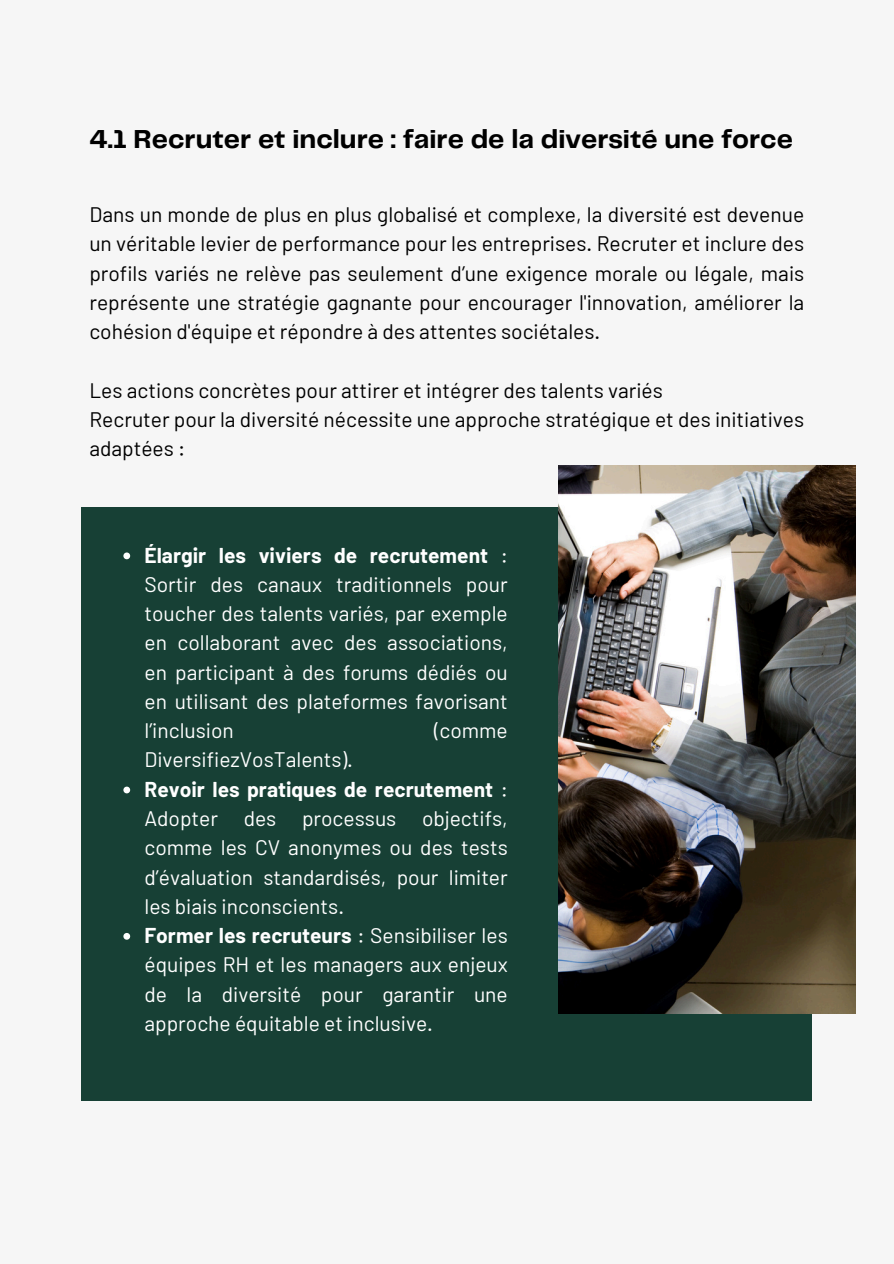
<style>
.page{position:relative;width:894px;height:1264px;background:#fff}
.page>*{position:absolute;margin:0;border:0;box-sizing:border-box;transform-origin:0 0}
.t1{font:700 27px "Telegraf";color:#000}
.t2{font:21px/29.2px "Barlow";color:#fff;text-align:justify}
.t3{font:21px/29.2px "Barlow";color:#000;text-align:justify}
.s1{font-weight:700}
</style>
<div class="page">
<div style="left:0;top:0;width:893px;height:1263px;background:#f6f6f6"></div>
<div style="left:81px;top:507px;width:730px;height:593px;background:#174035"></div>
<img style="left:558px;top:465px;width:297px;height:548px">
<svg style="left:123px;top:552px;width:7px;height:7px"></svg>
<svg style="left:123px;top:786px;width:7px;height:7px"></svg>
<svg style="left:123px;top:933px;width:7px;height:6px"></svg>
<p class="t1" style="left:89px;top:127px;width:705px">4.1 Recruter et inclure : faire de la diversité une force</p>
<h1 class="t3" style="left:89px;top:199px;width:716px">Dans un monde de plus en plus globalisé et complexe, la diversité est devenue un véritable levier de performance pour les entreprises. Recruter et inclure des profils variés ne relève pas seulement d’une exigence morale ou légale, mais représente une stratégie gagnante pour encourager l'innovation, améliorer la cohésion d'équipe et répondre à des attentes sociétales.</h1>
<p class="t3" style="left:89px;top:375px;width:575px">Les actions concrètes pour attirer et intégrer des talents variés</p>
<p class="t3" style="left:89px;top:404px;width:716px">Recruter pour la diversité nécessite une approche stratégique et des initiatives adaptées :</p>
<p class="t2" style="left:144px;top:539px;width:365px"><span class="s1">Élargir les viviers de recrutement</span> :<br>Sortir des canaux traditionnels pour toucher des talents variés, par exemple en collaborant avec des associations, en participant à des forums dédiés ou en utilisant des plateformes favorisant l’inclusion</p>
<p class="t2" style="left:434px;top:715px;width:75px">(comme</p>
<p class="t2" style="left:144px;top:744px;width:210px">DiversifiezVosTalents).</p>
<p class="t2" style="left:144px;top:773px;width:365px"><span class="s1">Revoir les pratiques de recrutement</span> :<br>Adopter des processus objectifs, comme les CV anonymes ou des tests d’évaluation standardisés, pour limiter les biais inconscients.</p>
<p class="t2" style="left:144px;top:920px;width:365px"><span class="s1">Former les recruteurs</span> : Sensibiliser les équipes RH et les managers aux enjeux de la diversité pour garantir une approche équitable et inclusive.</p>
</div>
